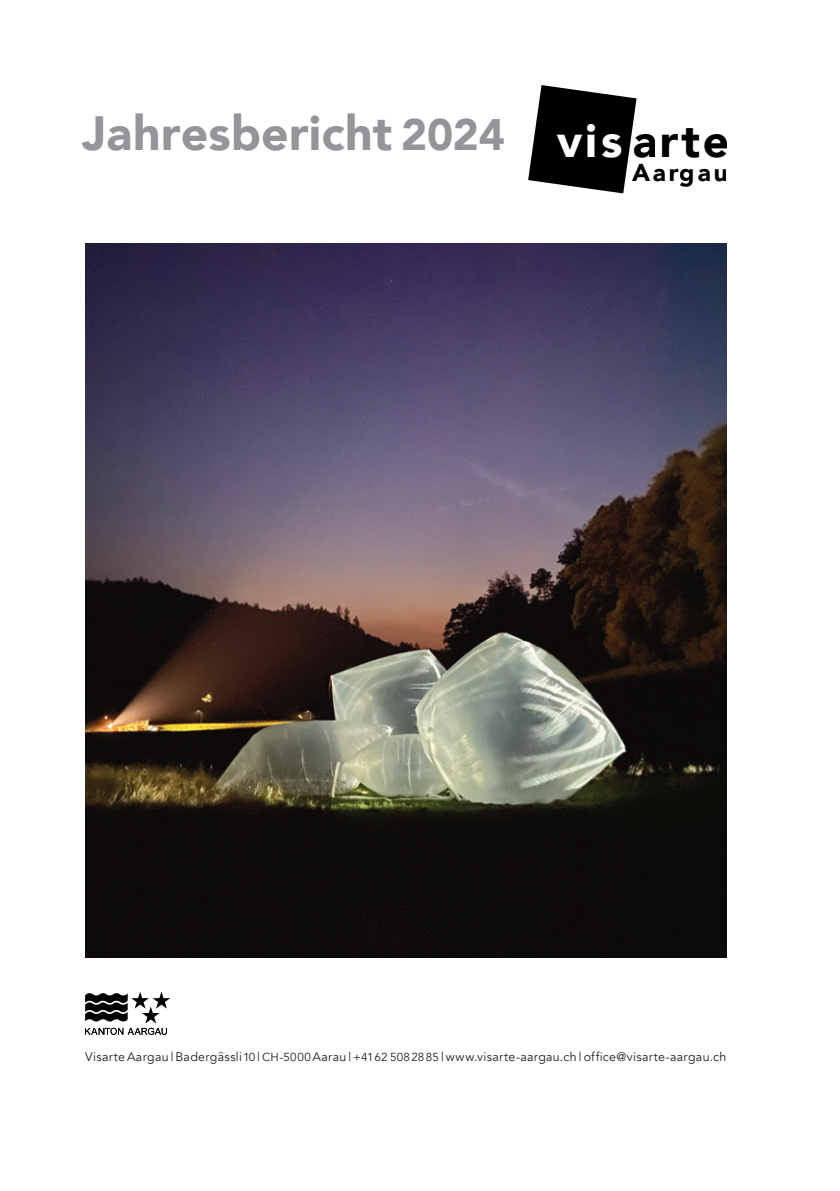
<style>
.page{position:relative;width:840px;height:1191px;background:#fff}
.page>*{position:absolute;margin:0;border:0;box-sizing:border-box;transform-origin:0 0}
.t1{font:900 48px "Avenir";letter-spacing:.005em;color:#939598}
.t2{font:900 24.4px "Avenir";letter-spacing:.095em;color:#000001}
.t3{font:12.4px "Avenir";letter-spacing:.025em;color:#231f20}
.s1{font-size:44px}
.s2{font-size:11.6px}
</style>
<div class="page">
<svg style="left:85px;top:992px;width:85px;height:42px"></svg>
<img style="left:85px;top:244px;width:641px;height:713px">
<svg style="left:528px;top:85px;width:108px;height:108px"></svg>
<h1 class="t1" style="left:82px;top:92px;width:647px">Jahresbericht <span class="s1">2024</span> <sub>vis</sub> <sub>arte</sub></h1>
<h2 class="t2" style="left:631px;top:152px;width:96px">Aargau</h2>
<p class="t3" style="left:85px;top:1049px;width:642px">Visarte Aargau | Badergässli<span class="s2">10</span> | <span class="s2">CH-5000</span> Aarau | <span class="s2">+4162 5082885</span> | www.visarte-aargau.ch | office@visarte-aargau.ch</p>
</div>
